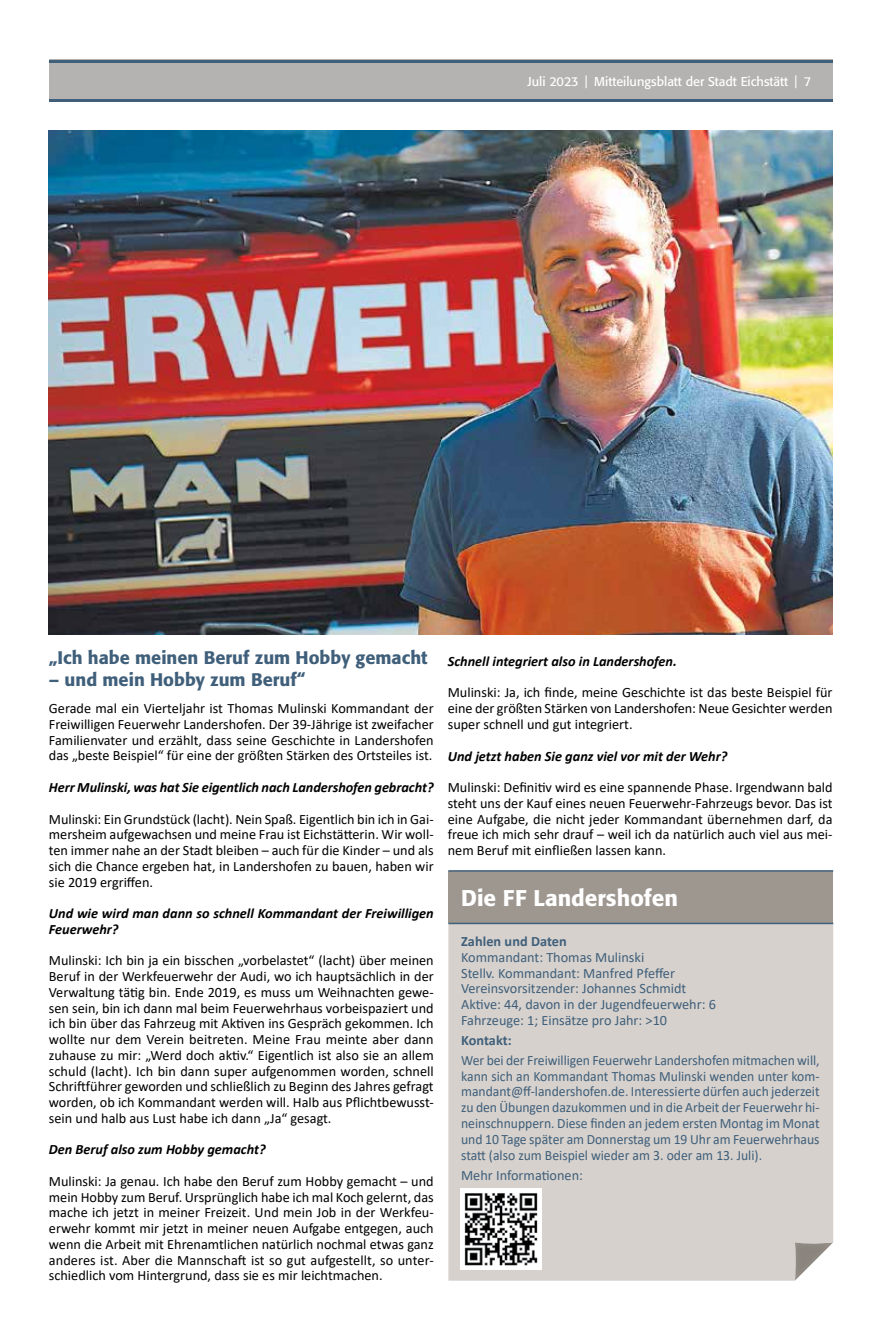
<style>
.page{position:relative;width:876px;height:1340px;background:#fff}
.page>*{position:absolute;margin:0;border:0;box-sizing:border-box;transform-origin:0 0}
.t1{font:500 22.5px "Formata";color:#fff}
.t2{font:500 18px "Formata";color:#3f5f7a}
.t3{font:14.25px/15.8px "Calibri";color:#000;text-align:justify}
.t4{font:14.25px/15.8px "Calibri";color:#3f5f7a;text-align:justify;scale:.96 1}
.t5{font:italic 700 14.25px/15.8px "Calibri";color:#000}
.t6{font:14.25px/15.8px "Calibri";color:#3f5f7a}
.t7{font:700 14.25px "Calibri";letter-spacing:.005em;color:#3f5f7a}
.t8{font:12.75px "Formata";color:#fff}
</style>
<div class="page">
<div style="left:49px;top:60px;width:784px;height:42px;background:#b5b3b1"></div>
<hr style="left:49px;top:99px;width:784px;height:3px;background:#3f5f7a">
<hr style="left:49px;top:60px;width:784px;height:3px;background:#3f5f7a">
<div style="left:448px;top:924px;width:385px;height:356px;background:#d6d1cd"></div>
<div style="left:448px;top:870px;width:385px;height:52px;background:#9e9790"></div>
<hr style="left:448px;top:870px;width:385px;height:1px;background:#3f5f7a">
<hr style="left:448px;top:922px;width:385px;height:2px;background:#3f5f7a">
<div style="left:793px;top:1240px;width:41px;height:41px;background:#000;opacity:.13"></div>
<img style="left:460px;top:1188px;width:81px;height:81px">
<img style="left:49px;top:130px;width:784px;height:504px">
<p class="t8" style="left:528px;top:74px;width:285px">Juli 2023 | Mitteilungsblatt der Stadt Eichstätt | 7</p>
<p class="t2" style="left:49px;top:647px;width:380px">„Ich habe meinen Beruf zum Hobby gemacht</p>
<p class="t2" style="left:49px;top:668px;width:258px">– und mein Hobby zum Beruf“</p>
<p class="t3" style="left:49px;top:700px;width:386px">Gerade mal ein Vierteljahr ist Thomas Mulinski Kommandant der Freiwilligen Feuerwehr Landershofen. Der 39-Jährige ist zweifacher Familienvater und erzählt, dass seine Geschichte in Landershofen das „beste Beispiel“ für eine der größten Stärken des Ortsteiles ist.</p>
<p class="t5" style="left:49px;top:779px;width:386px">Herr Mulinski, was hat Sie eigentlich nach Landershofen gebracht?</p>
<p class="t3" style="left:49px;top:810px;width:386px">Mulinski: Ein Grundstück (lacht). Nein Spaß. Eigentlich bin ich in Gai&shy;mersheim aufgewachsen und meine Frau ist Eichstätterin. Wir woll&shy;ten immer nahe an der Stadt bleiben – auch für die Kinder – und als sich die Chance ergeben hat, in Landershofen zu bauen, haben wir sie 2019 ergriffen.</p>
<p class="t5" style="left:49px;top:905px;width:386px">Und wie wird man dann so schnell Kommandant der Freiwilligen<br>Feuerwehr?</p>
<p class="t3" style="left:49px;top:952px;width:386px">Mulinski: Ich bin ja ein bisschen „vorbelastet“ (lacht) über meinen Beruf in der Werkfeuerwehr der Audi, wo ich hauptsächlich in der Verwaltung tätig bin. Ende 2019, es muss um Weihnachten gewe&shy;sen sein, bin ich dann mal beim Feuerwehrhaus vorbeispaziert und ich bin über das Fahrzeug mit Aktiven ins Gespräch gekommen. Ich wollte nur dem Verein beitreten. Meine Frau meinte aber dann zuhause zu mir: „Werd doch aktiv.“ Eigentlich ist also sie an allem schuld (lacht). Ich bin dann super aufgenommen worden, schnell Schriftführer geworden und schließlich zu Beginn des Jahres gefragt worden, ob ich Kommandant werden will. Halb aus Pflichtbewusst&shy;sein und halb aus Lust habe ich dann „Ja“ gesagt.</p>
<p class="t5" style="left:49px;top:1141px;width:218px">Den Beruf also zum Hobby gemacht?</p>
<p class="t3" style="left:49px;top:1172px;width:386px">Mulinski: Ja genau. Ich habe den Beruf zum Hobby gemacht – und mein Hobby zum Beruf. Ursprünglich habe ich mal Koch gelernt, das mache ich jetzt in meiner Freizeit. Und mein Job in der Werkfeu&shy;erwehr kommt mir jetzt in meiner neuen Aufgabe entgegen, auch wenn die Arbeit mit Ehrenamtlichen natürlich nochmal etwas ganz anderes ist. Aber die Mannschaft ist so gut aufgestellt, so unter&shy;schiedlich vom Hintergrund, dass sie es mir leichtmachen.</p>
<p class="t5" style="left:448px;top:653px;width:231px">Schnell integriert also in Landershofen.</p>
<p class="t3" style="left:448px;top:684px;width:386px">Mulinski: Ja, ich finde, meine Geschichte ist das beste Beispiel für eine der größten Stärken von Landershofen: Neue Gesichter werden super schnell und gut integriert.</p>
<p class="t5" style="left:448px;top:747px;width:281px">Und jetzt haben Sie ganz viel vor mit der Wehr?</p>
<p class="t3" style="left:448px;top:779px;width:386px">Mulinski: Definitiv wird es eine spannende Phase. Irgendwann bald steht uns der Kauf eines neuen Feuerwehr-Fahrzeugs bevor. Das ist eine Aufgabe, die nicht jeder Kommandant übernehmen darf, da freue ich mich sehr drauf – weil ich da natürlich auch viel aus mei&shy;nem Beruf mit einfließen lassen kann.</p>
<h1 class="t1" style="left:461px;top:884px;width:218px">Die FF Landershofen</h1>
<p class="t7" style="left:461px;top:931px;width:107px">Zahlen und Daten</p>
<p class="t6" style="left:461px;top:949px;width:256px">Kommandant: Thomas Mulinski<br>Stellv. Kommandant: Manfred Pfeffer Vereinsvorsitzender: Johannes Schmidt Aktive: 44, davon in der Jugendfeuerwehr: 6<br>Fahrzeuge: 1; Einsätze pro Jahr: &gt;10</p>
<p class="t7" style="left:461px;top:1030px;width:52px">Kontakt:</p>
<p class="t4" style="left:461px;top:1052px;width:375px">Wer bei der Freiwilligen Feuerwehr Landershofen mitmachen will, kann sich an Kommandant Thomas Mulinski wenden unter kom&shy;mandant@ff-landershofen.de. Interessierte dürfen auch jederzeit zu den Übungen dazukommen und in die Arbeit der Feuerwehr hi&shy;neinschnuppern. Diese finden an jedem ersten Montag im Monat und 10 Tage später am Donnerstag um 19 Uhr am Feuerwehrhaus statt (also zum Beispiel wieder am 3. oder am 13. Juli).</p>
<p class="t6" style="left:461px;top:1166px;width:123px">Mehr Informationen:</p>
</div>
